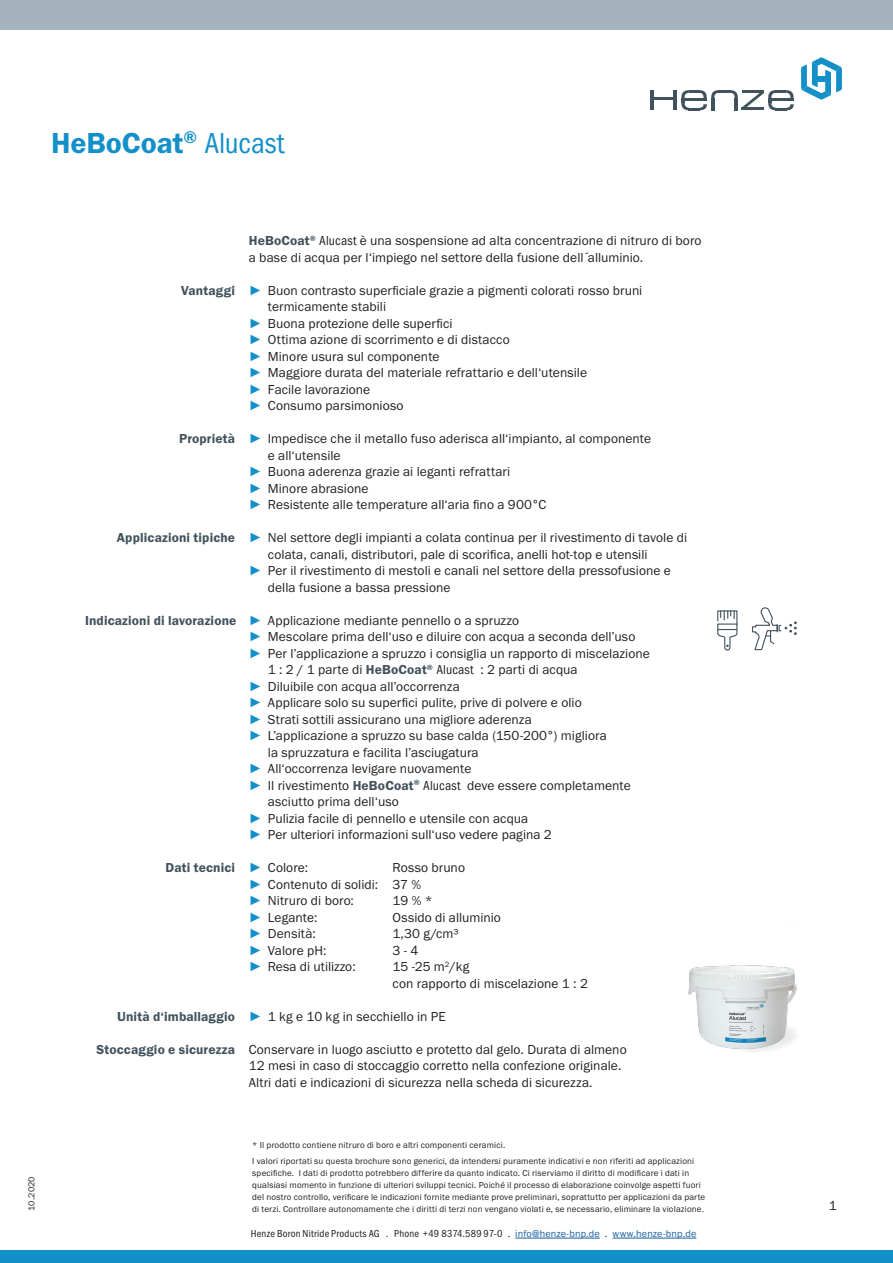
<style>
.page{position:relative;width:893px;height:1263px;background:#fff}
.page>*{position:absolute;margin:0;border:0;box-sizing:border-box;transform-origin:0 0}
.Produktname_groß{font:30px "Franklin Gothic URW Dem";color:#1490c8}
.Fließtext_Datenblatt{font:13.5px/16.5px "Franklin Gothic URW Boo";letter-spacing:.005em;color:#231f20}
.Fließtext_Datenblatt-2{font:13.5px "Franklin Gothic URW Dem";letter-spacing:.01em;color:#41525c}
.t1{font:10.5px "Franklin Gothic URW Con Boo";letter-spacing:.02em;color:#231f20}
.Headline_Fließtext{font:9px/12px "Franklin Gothic URW Boo";letter-spacing:.02em;color:#231f20}
.Fließtext_Datenblatt-3{font:9px "Franklin Gothic URW Boo";letter-spacing:.01em;color:#231f20}
.s1{font-family:"Franklin Gothic URW Con Boo"}
.s2{font-family:"Franklin Gothic URW Dem";color:#41525c}
.s3{font-family:"Franklin Gothic";font-weight:500;font-stretch:condensed;color:#1490c8}
.s4{font-family:"Franklin Gothic URW Boo";color:#231f20}
.s5{font-family:"Franklin Gothic URW Boo";font-size:10.2px}
.s6{font-family:"Franklin Gothic URW Boo";font-size:10.2px;color:#175d9e}
</style>
<div class="page">
<div style="left:0;top:0;width:893px;height:30px;background:#a6b3bc"></div>
<div style="left:0;top:1250px;width:893px;height:13px;background:#1490c8"></div>
<svg style="left:801px;top:57px;width:41px;height:43px"></svg>
<div style="left:817px;top:76px;width:9px;height:5px;background:#1490c8"></div>
<hr style="left:650px;top:90px;width:4px;height:20px;background:#41525c">
<hr style="left:674px;top:90px;width:3px;height:20px;background:#41525c">
<hr style="left:653px;top:97px;width:22px;height:3px;background:#41525c">
<svg style="left:681px;top:90px;width:113px;height:20px"></svg>
<hr style="left:515px;top:1238px;width:85px;height:1px;background:#175d9e">
<hr style="left:613px;top:1238px;width:83px;height:1px;background:#175d9e">
<svg style="left:717px;top:610px;width:21px;height:41px"></svg>
<svg style="left:752px;top:607px;width:45px;height:44px"></svg>
<img style="left:688px;top:965px;width:109px;height:87px">
<p class="Produktname_groß" style="left:51px;top:124px;width:235px">HeBoCoat<sup>®</sup> <span class="s1">Alucast</span></p>
<p class="Fließtext_Datenblatt-3" style="left:26px;top:1211px;width:36px;rotate:-90deg">10.2020</p>
<p class="Fließtext_Datenblatt" style="left:249px;top:232px;width:454px"><span class="s2">HeBoCoat</span><sup>®</sup> <span class="s1">Alucast</span> è una sospensione ad alta concentrazione di nitruro di boro a base di acqua per l‘impiego nel settore della fusione dell´alluminio.</p>
<p class="Fließtext_Datenblatt" style="left:181px;top:281px;width:463px"><span class="s2">Vantaggi</span> <span class="s3">►</span> Buon contrasto superficiale grazie a pigmenti colorati rosso bruni</p>
<p class="Fließtext_Datenblatt" style="left:268px;top:298px;width:120px">termicamente stabili</p>
<p class="Fließtext_Datenblatt" style="left:249px;top:314px;width:205px"><span class="s3">►</span> Buona protezione delle superfici</p>
<p class="Fließtext_Datenblatt" style="left:249px;top:331px;width:262px"><span class="s3">►</span> Ottima azione di scorrimento e di distacco</p>
<p class="Fließtext_Datenblatt" style="left:249px;top:347px;width:192px"><span class="s3">►</span> Minore usura sul componente</p>
<p class="Fließtext_Datenblatt" style="left:249px;top:364px;width:340px"><span class="s3">►</span> Maggiore durata del materiale refrattario e dell‘utensile</p>
<p class="Fließtext_Datenblatt" style="left:249px;top:380px;width:123px"><span class="s3">►</span> Facile lavorazione</p>
<p class="Fließtext_Datenblatt" style="left:249px;top:397px;width:156px"><span class="s3">►</span> Consumo parsimonioso</p>
<p class="Fließtext_Datenblatt" style="left:268px;top:430px;width:385px;text-indent:-89px"><span class="s2">Proprietà</span> <span class="s3">►</span> Impedisce che il metallo fuso aderisca all‘impianto, al componente e all‘utensile</p>
<p class="Fließtext_Datenblatt" style="left:249px;top:463px;width:263px"><span class="s3">►</span> Buona aderenza grazie ai leganti refrattari</p>
<p class="Fließtext_Datenblatt" style="left:249px;top:479px;width:121px"><span class="s3">►</span> Minore abrasione</p>
<p class="Fließtext_Datenblatt" style="left:249px;top:496px;width:299px"><span class="s3">►</span> Resistente alle temperature all‘aria fino a 900°C</p>
<p class="Fließtext_Datenblatt" style="left:268px;top:529px;width:421px;text-indent:-151px"><span class="s2">Applicazioni tipiche</span> <span class="s3">►</span> Nel settore degli impianti a colata continua per il rivestimento di tavole di colata, canali, distributori, pale di scorifica, anelli hot-top e utensili</p>
<p class="Fließtext_Datenblatt" style="left:249px;top:562px;width:424px"><span class="s3">►</span> Per il rivestimento di mestoli e canali nel settore della pressofusione e</p>
<p class="Fließtext_Datenblatt" style="left:268px;top:578px;width:184px">della fusione a bassa pressione</p>
<p class="Fließtext_Datenblatt" style="left:85px;top:611px;width:436px"><span class="s2">Indicazioni di lavorazione</span> <span class="s3">►</span> Applicazione mediante pennello o a spruzzo</p>
<p class="Fließtext_Datenblatt" style="left:249px;top:628px;width:388px"><span class="s3">►</span> Mescolare prima dell‘uso e diluire con acqua a seconda dell’uso</p>
<p class="Fließtext_Datenblatt" style="left:249px;top:644px;width:403px"><span class="s3">►</span> Per l’applicazione a spruzzo i consiglia un rapporto di miscelazione</p>
<p class="Fließtext_Datenblatt" style="left:268px;top:661px;width:311px">1 : 2 / 1 parte di <span class="s2">HeBoCoat</span><sup>®</sup> <span class="s1">Alucast</span> : 2 parti di acqua</p>
<p class="Fließtext_Datenblatt" style="left:249px;top:677px;width:213px"><span class="s3">►</span> Diluibile con acqua all’occorrenza</p>
<p class="Fließtext_Datenblatt" style="left:249px;top:694px;width:334px"><span class="s3">►</span> Applicare solo su superfici pulite, prive di polvere e olio</p>
<p class="Fließtext_Datenblatt" style="left:249px;top:710px;width:285px"><span class="s3">►</span> Strati sottili assicurano una migliore aderenza</p>
<p class="Fließtext_Datenblatt" style="left:249px;top:727px;width:360px"><span class="s3">►</span> L’applicazione a spruzzo su base calda (150-200°) migliora</p>
<p class="Fließtext_Datenblatt" style="left:268px;top:743px;width:212px">la spruzzatura e facilita l’asciugatura</p>
<p class="Fließtext_Datenblatt" style="left:249px;top:760px;width:224px"><span class="s3">►</span> All‘occorrenza levigare nuovamente</p>
<p class="Fließtext_Datenblatt" style="left:249px;top:776px;width:383px"><span class="s3">►</span> Il rivestimento <span class="s2">HeBoCoat</span><sup>®</sup> <span class="s1">Alucast</span> deve essere completamente</p>
<p class="Fließtext_Datenblatt" style="left:268px;top:793px;width:133px">asciutto prima dell‘uso</p>
<p class="Fließtext_Datenblatt" style="left:249px;top:809px;width:281px"><span class="s3">►</span> Pulizia facile di pennello e utensile con acqua</p>
<p class="Fließtext_Datenblatt" style="left:249px;top:826px;width:305px"><span class="s3">►</span> Per ulteriori informazioni sull‘uso vedere pagina 2</p>
<p class="Fließtext_Datenblatt-2" style="left:166px;top:859px;width:144px">Dati tecnici <span class="s3">►</span> <span class="s4">Colore:</span></p>
<p class="Fließtext_Datenblatt" style="left:393px;top:859px;width:74px">Rosso bruno</p>
<p class="Fließtext_Datenblatt" style="left:249px;top:875px;width:174px"><span class="s3">►</span> Contenuto di solidi: 37 %</p>
<p class="Fließtext_Datenblatt" style="left:249px;top:892px;width:107px"><span class="s3">►</span> Nitruro di boro:</p>
<p class="Fließtext_Datenblatt" style="left:393px;top:892px;width:42px">19 % *</p>
<p class="Fließtext_Datenblatt" style="left:249px;top:908px;width:70px"><span class="s3">►</span> Legante:</p>
<p class="Fließtext_Datenblatt" style="left:393px;top:908px;width:110px">Ossido di alluminio</p>
<p class="Fließtext_Datenblatt" style="left:249px;top:925px;width:69px"><span class="s3">►</span> Densità:</p>
<p class="Fließtext_Datenblatt" style="left:393px;top:925px;width:68px">1,30 g/cm³</p>
<p class="Fließtext_Datenblatt" style="left:249px;top:941px;width:79px"><span class="s3">►</span> Valore pH:</p>
<p class="Fließtext_Datenblatt" style="left:393px;top:941px;width:27px">3 - 4</p>
<p class="Fließtext_Datenblatt" style="left:249px;top:958px;width:109px"><span class="s3">►</span> Resa di utilizzo:</p>
<p class="Fließtext_Datenblatt" style="left:393px;top:958px;width:197px">15 -25 m<sup>2</sup>/kg<br>con rapporto di miscelazione 1 : 2</p>
<p class="Fließtext_Datenblatt" style="left:117px;top:1007px;width:330px"><span class="s2">Unità d‘imballaggio</span> <span class="s3">►</span> 1 kg e 10 kg in secchiello in PE</p>
<p class="Fließtext_Datenblatt" style="left:249px;top:1040px;width:379px;text-indent:-152px"><span class="s2">Stoccaggio e sicurezza</span> Conservare in luogo asciutto e protetto dal gelo. Durata di almeno<br>12 mesi in caso di stoccaggio corretto nella confezione originale.<br>Altri dati e indicazioni di sicurezza nella scheda di sicurezza.</p>
<p class="Headline_Fließtext" style="left:252px;top:1139px;width:255px">* Il prodotto contiene nitruro di boro e altri componenti ceramici.</p>
<p class="Headline_Fließtext" style="left:252px;top:1155px;width:455px">I valori riportati su questa brochure sono generici, da intendersi puramente indicativi e non riferiti ad applicazioni specifiche. I dati di prodotto potrebbero differire da quanto indicato. Ci riserviamo il diritto di modificare i dati in qualsiasi momento in funzione di ulteriori sviluppi tecnici. Poiché il processo di elaborazione coinvolge aspetti fuori del nostro controllo, verificare le indicazioni fornite mediante prove preliminari, soprattutto per applicazioni da parte</p>
<p class="Headline_Fließtext" style="left:252px;top:1203px;width:453px">di terzi. Controllare autonomamente che i diritti di terzi non vengano violati e, se necessario, eliminare la violazione.</p>
<p class="t1" style="left:251px;top:1227px;width:447px">Henze Boron Nitride Products AG . Phone +49 8374.589 97-0 <span class="s5">.</span> <span class="s6">info@henze-bnp.de</span> <span class="s5">.</span> <span class="s6">www.henze-bnp.de</span></p>
<p class="Fließtext_Datenblatt" style="left:829px;top:1197px;width:9px">1</p>
</div>
